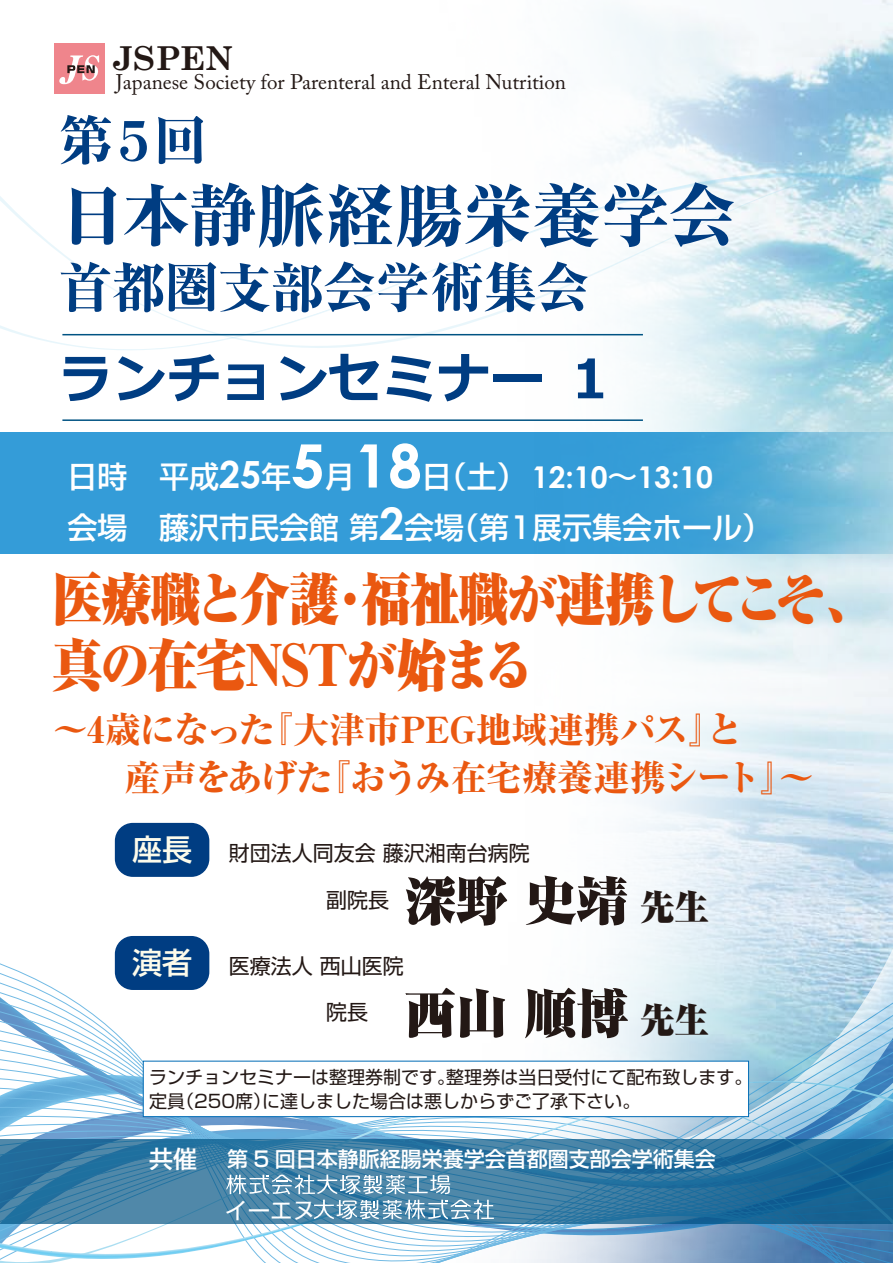
<style>
.page{position:relative;width:893px;height:1263px;background:#fff}
.page>*{position:absolute;margin:0;border:0;box-sizing:border-box;transform-origin:0 0}
.t1{font:800 69px "Ryumin Pro";letter-spacing:-.01em;color:#003d82}
.t2{font:900 55.5px/66px "Ryumin Pro";letter-spacing:-.04em;color:#ea5810;scale:.9 1}
.t3{font:800 54px "Ryumin Pro";letter-spacing:-.02em;color:#003d82}
.t4{font:700 54px "Meiryo";color:#003d82}
.t5{font:900 51.75px "Ryumin Pro";color:#231815}
.t6{font:800 36px/48px "Ryumin Pro";letter-spacing:-.02em;color:#ea5810}
.t7{font:700 33px "Century Schoolbook";color:#231815}
.t8{font:500 30px/51px "Shin Go Pro";color:#fff}
.t9{font:700 30px "Century Gothic";color:#fff}
.t10{font:22.5px "Shin Go Pro";color:#fff}
.t11{font:21px "Adobe Caslon Pro";color:#231815}
.t12{font:21px "Shin Go Pro";color:#231815}
.t13{font:500 21px "Shin Go Pro";color:#fff}
.t14{font:18px/24px "Shin Go Pro";color:#231815}
.s1{font-family:"Shin Go Pro";font-weight:500}
.s2{font-size:37.5px}
.s3{font-size:60px}
.s4{font-family:"Century Gothic";font-weight:700;font-size:45px}
.s5{font-weight:500;font-size:30px;color:#fcfbeb}
.s6{font-size:34.5px}
.s7{font-size:24px}
</style>
<div class="page">
<div style="left:0;top:432px;width:893px;height:122px;background:#349cd8"></div>
<img style="left:603px;top:0;width:290px;height:857px">
<svg style="left:0;top:857px;width:893px;height:193px"></svg>
<svg style="left:0;top:1050px;width:893px;height:213px"></svg>
<svg style="left:603px;top:165px;width:290px;height:7px"></svg>
<svg style="left:0;top:172px;width:893px;height:178px"></svg>
<div style="left:55px;top:44px;width:50px;height:50px;background:#ef858c"></div>
<svg style="left:59px;top:55px;width:40px;height:29px"></svg>
<div style="left:115px;top:823px;width:94px;height:54px;background:#003d82;border-radius:18px"></div>
<div style="left:115px;top:936px;width:94px;height:54px;background:#003d82;border-radius:18px"></div>
<svg style="left:0;top:1139px;width:893px;height:85px;background:#3176a0"></svg>
<svg style="left:226px;top:1174px;width:268px;height:45px;background:#6a9bb8"></svg>
<hr style="left:62px;top:334px;width:581px;height:1px;background:#005383">
<hr style="left:62px;top:419px;width:581px;height:2px;background:#005383">
<div style="left:143px;top:1061px;width:606px;height:56px;background:#fff;border:1px solid #006bb5"></div>
<h3 class="t7" style="left:112px;top:39px;width:122px">JSPEN</h3>
<p class="t11" style="left:116px;top:70px;width:452px">Japanese Society for Parenteral and Enteral Nutrition</p>
<h3 class="t3" style="left:59px;top:98px;width:150px">第５回</h3>
<h1 class="t1" style="left:59px;top:162px;width:679px">日本静脈経腸栄養学会</h1>
<h3 class="t3" style="left:59px;top:245px;width:533px">首都圏支部会学術集会</h3>
<h3 class="t4" style="left:59px;top:348px;width:559px">ランチョンセミナー １</h3>
<h3 class="t8" style="left:68px;top:447px;width:61px">日時会場</h3>
<h3 class="t9" style="left:159px;top:458px;width:555px"><span class="s1">平成</span><span class="s2">25</span><span class="s1">年</span><span class="s3">5</span><span class="s1">月</span><span class="s3">18</span><span class="s1">日（土）</span> 12:10<span class="s1">～</span>13:10</h3>
<h3 class="t8" style="left:159px;top:498px;width:614px">藤沢市民会館 第<span class="s4">2</span>会場（第1展示集会ホール）</h3>
<h2 class="t2" style="left:53px;top:562px;width:915px">医療職と介護・福祉職が連携してこそ、真の在宅NSTが始まる</h2>
<h3 class="t6" style="left:53px;top:703px;width:763px">～4歳になった『大津市PEG地域連携パス』と<br>　　産声をあげた『おうみ在宅療養連携シート』～</h3>
<p class="t12" style="left:132px;top:836px;width:399px"><span class="s5">座長</span> 財団法人同友会 藤沢湘南台病院</p>
<p class="t12" style="left:326px;top:882px;width:64px">副院長</p>
<p class="t12" style="left:132px;top:948px;width:273px"><span class="s5">演者</span> 医療法人 西山医院</p>
<p class="t12" style="left:326px;top:995px;width:43px">院長</p>
<h3 class="t5" style="left:404px;top:860px;width:306px">深野 史靖 <span class="s6">先生</span></h3>
<h3 class="t5" style="left:404px;top:972px;width:306px">西山 順博 <span class="s6">先生</span></h3>
<p class="t14" style="left:149px;top:1062px;width:604px">ランチョンセミナーは整理券制です。整理券は当日受付にて配布致します。定員（250席）に達しました場合は悪しからずご了承下さい。</p>
<p class="t13" style="left:149px;top:1141px;width:568px"><span class="s7">共催</span> 第 5 回日本静脈経腸栄養学会首都圏支部会学術集会</p>
<p class="t10" style="left:225px;top:1191px;width:91px">イーエヌ</p>
</div>
